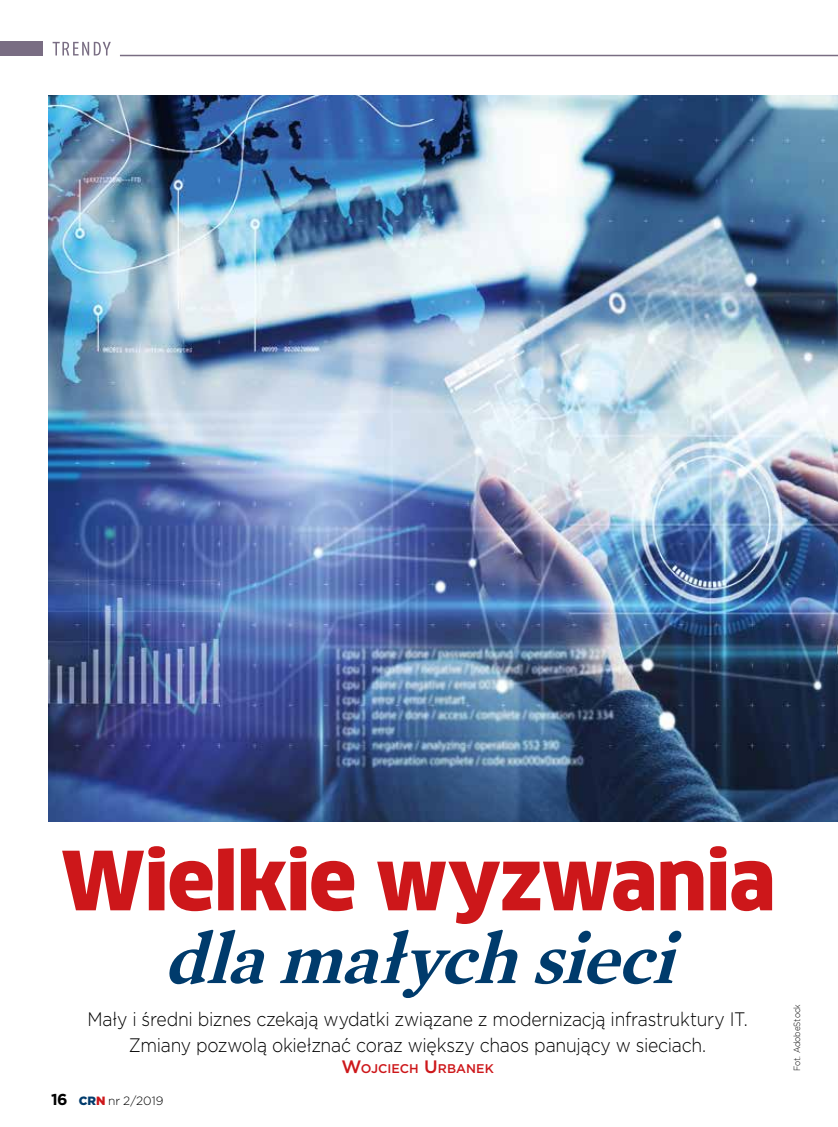
<style>
.page{position:relative;width:838px;height:1127px;background:#fff}
.page>*{position:absolute;margin:0;border:0;box-sizing:border-box;transform-origin:0 0}
.t1{font:900 79.5px "Clan Pro";letter-spacing:-.02em;color:#cd171a}
.t2{font:italic 72px "Mercury Text Pl GSB";color:#003b6c}
.t3{font:300 19.5px/25.5px "Gotham Pl";letter-spacing:-.015em;color:#000;text-align:center;scale:.9 1}
.t4{font:500 12.6px "Gotham Pl";color:#cd171a}
.t5{font:300 12px "Gotham Pl";color:#000}
.t6{font:300 9px "Gotham Pl";color:#000;scale:.9 1}
.s1{font-size:18px}
.s2{font-weight:700;font-size:15.75px}
.s3{font-weight:900;color:#003b6c}
.s4{font-weight:900;color:#cd171a}
</style>
<div class="page">
<svg style="left:53px;top:42px;width:58px;height:13px"></svg>
<div style="left:0;top:41px;width:42px;height:14px;background:#796d83"></div>
<hr style="left:120px;top:55px;width:718px;height:1px;background:#796d83">
<img style="left:49px;top:95px;width:789px;height:726px">
<h1 class="t1" style="left:61px;top:834px;width:716px">Wielkie wyzwania</h1>
<h2 class="t2" style="left:163px;top:909px;width:536px">dlamałychsieci</h2>
<p class="t3" style="left:87px;top:1006px;width:735px">Mały i średni biznes czekają wydatki związane z modernizacją infrastruktury IT.<br>Zmiany pozwolą okiełznać coraz większy chaos panujący w sieciach.</p>
<p class="t4" style="left:341px;top:1060px;width:154px"><span class="s1">W</span>OJCIECH <span class="s1">U</span>RBANEK</p>
<p class="t5" style="left:51px;top:1093px;width:114px"><span class="s2">16</span> <span class="s3">CR</span><span class="s4">N</span> nr 2/2019</p>
<p class="t6" style="left:791px;top:1071px;width:76px;rotate:-90deg">Fot. AdobeStock</p>
</div>
